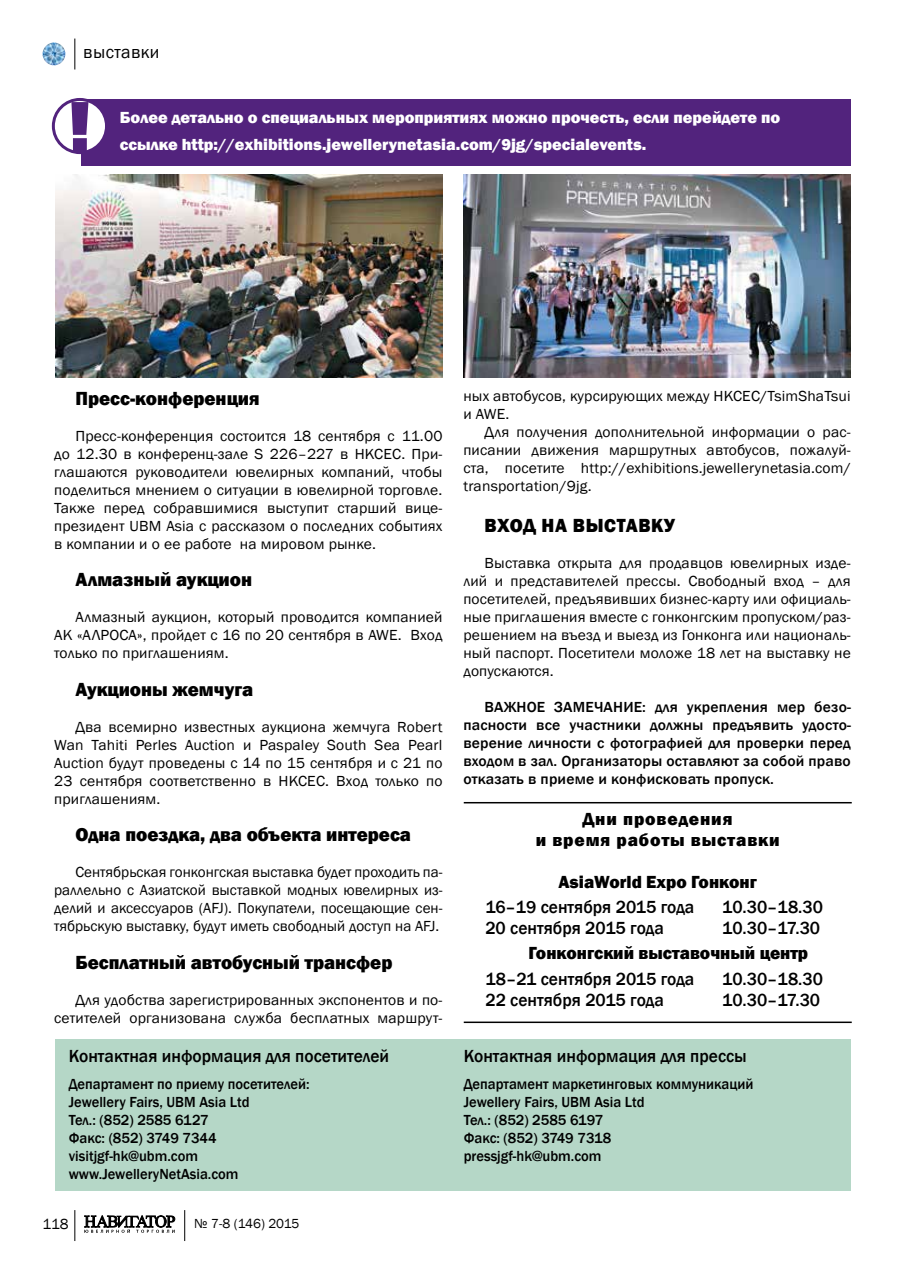
<style>
.page{position:relative;width:902px;height:1263px;background:#fff}
.page>*{position:absolute;margin:0;border:0;box-sizing:border-box;transform-origin:0 0}
.t1{font:800 19.5px "Franklin Gothic";color:#000}
.t2{font:800 19.5px "Franklin Gothic";letter-spacing:.03em;color:#000}
.t3{font:500 18px "Franklin Gothic";color:#000}
.t4{font:800 18px "Franklin Gothic";color:#000}
.t5{font:800 18px/21px "Franklin Gothic";letter-spacing:.05em;color:#000;text-align:center}
.t6{font:18px "Franklin Gothic";letter-spacing:.02em;color:#000}
.t7{font:800 16.5px/27px "Franklin Gothic";color:#fff}
.t8{font:15px/18px "Franklin Gothic";letter-spacing:.01em;color:#000;text-align:justify;scale:1.04 1}
.t9{font:500 15px/18px "Franklin Gothic";color:#000}
.t10{font:500 15px/18px "Franklin Gothic";color:#000;text-align:justify;scale:1.04 1}
.t11{font:15px/18px "Franklin Gothic";letter-spacing:.01em;color:#000;text-align:justify}
.t12{font:13.5px "Franklin Gothic";letter-spacing:-.015em;color:#000}
</style>
<div class="page">
<img style="left:43px;top:43px;width:22px;height:22px;border-radius:11px">
<svg style="left:84px;top:1215px;width:91px;height:18px"></svg>
<hr style="left:184px;top:1210px;width:1px;height:31px;background:#000">
<hr style="left:74px;top:1210px;width:1px;height:31px;background:#000">
<hr style="left:74px;top:39px;width:1px;height:30px;background:#000">
<hr style="left:463px;top:802px;width:388px;height:1px;background:#000">
<hr style="left:463px;top:1021px;width:388px;height:2px;background:#000">
<div style="left:55px;top:1039px;width:795px;height:152px;background:#b5d7c7"></div>
<div style="left:81px;top:99px;width:769px;height:67px;background:#52237d"></div>
<svg style="left:53px;top:99px;width:53px;height:54px"></svg>
<div style="left:52px;top:98px;width:56px;height:56px;border:3px solid #52237d;border-radius:50%"></div>
<svg style="left:71px;top:102px;width:17px;height:50px"></svg>
<img style="left:55px;top:175px;width:387px;height:202px">
<img style="left:463px;top:175px;width:387px;height:202px">
<p class="t6" style="left:83px;top:41px;width:77px">выставки</p>
<p class="t7" style="left:120px;top:104px;width:662px">Более детально о специальных мероприятиях можно прочесть, если перейдете по ссылке http://exhibitions.jewellerynetasia.com/9jg/specialevents.</p>
<h1 class="t1" style="left:75px;top:385px;width:186px">Пресс-конференция</h1>
<p class="t8" style="left:54px;top:427px;width:375px;text-indent:21px">Пресс-конференция состоится 18 сентября с 11.00 до 12.30 в конференц-зале S 226–227 в HKCEC. При&shy;глашаются руководители ювелирных компаний, чтобы поделиться мнением о ситуации в ювелирной торговле.<br>Также перед собравшимися выступит старший вице&shy;президент UBM Asia с рассказом о последних событиях в компании и о ее работе на мировом рынке.</p>
<h1 class="t1" style="left:75px;top:567px;width:178px">Алмазный аукцион</h1>
<p class="t8" style="left:54px;top:608px;width:375px;text-indent:21px">Алмазный аукцион, который проводится компанией АК «АЛРОСА», пройдет с 16 по 20 сентября в AWE. Вход только по приглашениям.</p>
<h1 class="t1" style="left:75px;top:676px;width:179px">Аукционы жемчуга</h1>
<p class="t8" style="left:54px;top:718px;width:375px;text-indent:21px">Два всемирно известных аукциона жемчуга Robert Wan Tahiti Perles Auction и Paspaley South Sea Pearl Auction будут проведены с 14 по 15 сентября и с 21 по 23 сентября соответственно в HKCEC. Вход только по приглашениям.</p>
<h1 class="t1" style="left:75px;top:822px;width:337px">Одна поездка, два объекта интереса</h1>
<p class="t11" style="left:54px;top:863px;width:390px;text-indent:21px">Сентябрьская гонконгская выставка будет проходить па&shy;раллельно с Азиатской выставкой модных ювелирных из&shy;делий и аксессуаров (AFJ). Покупатели, посещающие сен&shy;тябрьскую выставку, будут иметь свободный доступ на AFJ.</p>
<h1 class="t1" style="left:75px;top:949px;width:318px">Бесплатный автобусный трансфер</h1>
<p class="t8" style="left:54px;top:991px;width:375px;text-align:right">Для удобства зарегистрированных экспонентов и по&shy;сетителей организована служба бесплатных маршрут-</p>
<p class="t3" style="left:69px;top:1045px;width:322px">Контактная информация для посетителей</p>
<p class="t9" style="left:69px;top:1075px;width:242px">Департамент по приему посетителей:<br>Jewellery Fairs, UBM Asia Ltd<br>Тел.: (852) 2585 6127<br>Факс: (852) 3749 7344 visitjgf-hk@ubm.com www.JewelleryNetAsia.com</p>
<p class="t11" style="left:43px;top:1215px;width:28px">118</p>
<p class="t12" style="left:194px;top:1215px;width:107px">№ 7-8 (146) 2015</p>
<p class="t8" style="left:463px;top:388px;width:374px">ных автобусов, курсирующих между HKCEC/TsimShaTsui и AWE.</p>
<p class="t8" style="left:463px;top:424px;width:374px;text-indent:21px">Для получения дополнительной информации о рас&shy;писании движения маршрутных автобусов, пожалуй&shy;ста, посетите http://exhibitions.jewellerynetasia.com/ transportation/9jg.</p>
<h1 class="t2" style="left:484px;top:513px;width:155px">Вход на выставку</h1>
<p class="t8" style="left:463px;top:554px;width:374px;text-indent:21px">Выставка открыта для продавцов ювелирных изде&shy;лий и представителей прессы. Свободный вход – для посетителей, предъявивших бизнес-карту или официаль&shy;ные приглашения вместе с гонконгским пропуском/раз&shy;решением на въезд и выезд из Гонконга или националь&shy;ный паспорт. Посетители моложе 18 лет на выставку не допускаются.</p>
<p class="t10" style="left:463px;top:698px;width:374px;text-indent:21px">Важное замечание: для укрепления мер безо&shy;пасности все участники должны предъявить удосто&shy;верение личности с фотографией для проверки перед входом в зал. Организаторы оставляют за собой право отказать в приеме и конфисковать пропуск.</p>
<p class="t5" style="left:535px;top:808px;width:245px">Дни проведения<br>и время работы выставки</p>
<p class="t4" style="left:558px;top:870px;width:200px">AsiaWorld Expo Гонконг</p>
<p class="t3" style="left:485px;top:896px;width:210px">16–19 сентября 2015 года</p>
<p class="t3" style="left:722px;top:896px;width:102px">10.30–18.30</p>
<p class="t3" style="left:485px;top:917px;width:180px">20 сентября 2015 года</p>
<p class="t3" style="left:722px;top:917px;width:99px">10.30–17.30</p>
<p class="t4" style="left:528px;top:942px;width:281px">Гонконгский выставочный центр</p>
<p class="t3" style="left:485px;top:967px;width:210px">18–21 сентября 2015 года</p>
<p class="t3" style="left:722px;top:967px;width:102px">10.30–18.30</p>
<p class="t3" style="left:485px;top:988px;width:180px">22 сентября 2015 года</p>
<p class="t3" style="left:722px;top:988px;width:99px">10.30–17.30</p>
<p class="t3" style="left:463px;top:1045px;width:285px">Контактная информация для прессы</p>
<p class="t9" style="left:463px;top:1075px;width:291px">Департамент маркетинговых коммуникаций<br>Jewellery Fairs, UBM Asia Ltd<br>Тел.: (852) 2585 6197<br>Факс: (852) 3749 7318<br>pressjgf-hk@ubm.com</p>
</div>
